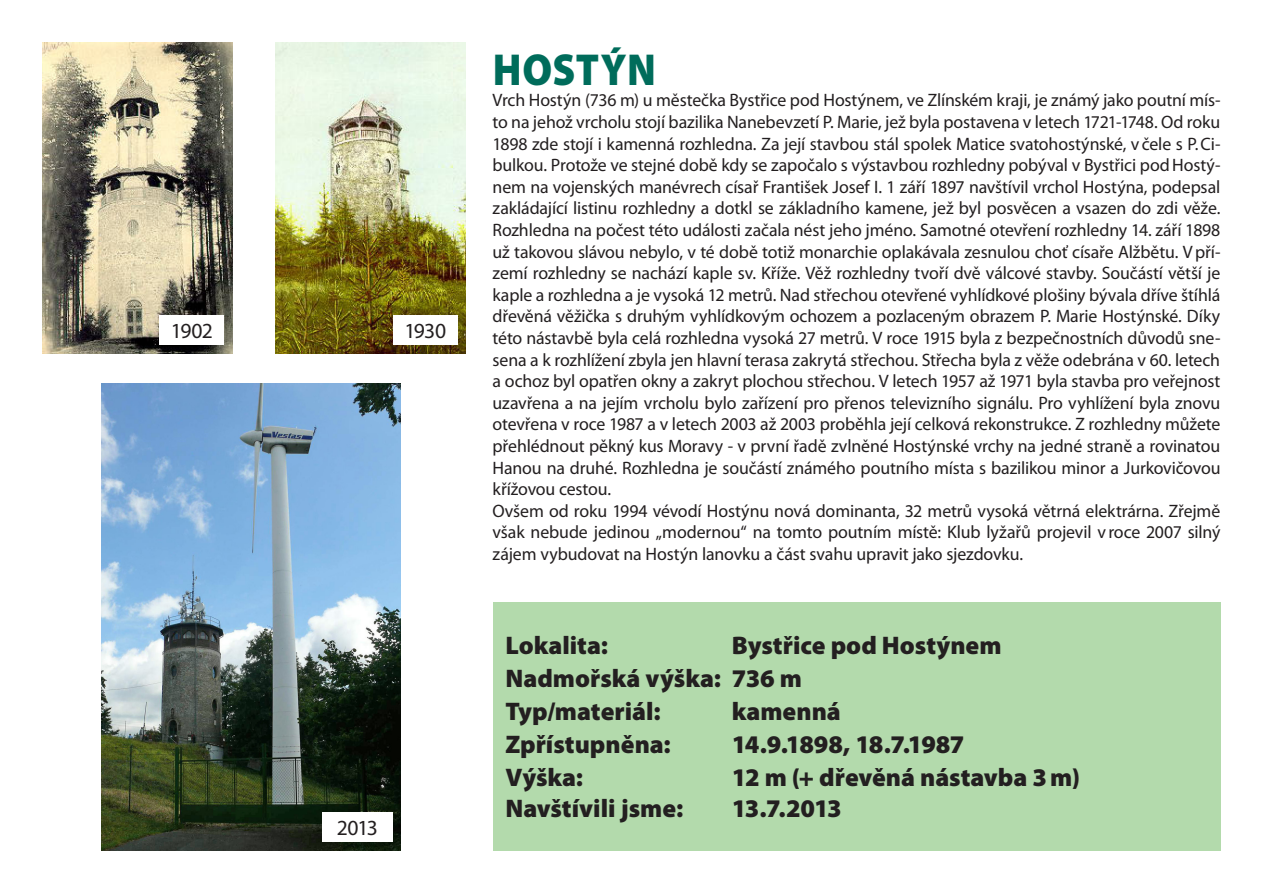
<style>
.page{position:relative;width:1263px;height:893px;background:#fff}
.page>*{position:absolute;margin:0;border:0;box-sizing:border-box;transform-origin:0 0}
.t1{font:900 45px "Myriad Pro";letter-spacing:.015em;color:#006c5b;scale:.91 1}
.t2{font:900 25.5px "Myriad Pro";color:#231f20}
.t3{font:900 25.5px "Myriad Pro";letter-spacing:-.03em;color:#231f20}
.t4{font:21.6px "Myriad Pro";letter-spacing:-.035em;color:#231f20}
.t5{font:18px/21.6px "Myriad Pro";letter-spacing:-.01em;color:#231f20;text-align:justify}
</style>
<div class="page">
<div style="left:493px;top:602px;width:727px;height:248px;background:#b3daac"></div>
<img style="left:43px;top:43px;width:189px;height:310px">
<img style="left:276px;top:43px;width:190px;height:310px">
<img style="left:102px;top:383px;width:298px;height:467px">
<div style="left:160px;top:315px;width:64px;height:30px;background:#fff"></div>
<div style="left:393px;top:315px;width:64px;height:30px;background:#fff"></div>
<div style="left:322px;top:812px;width:71px;height:30px;background:#fff"></div>
<p class="t4" style="left:171px;top:317px;width:44px">1902</p>
<p class="t4" style="left:404px;top:317px;width:43px">1930</p>
<p class="t4" style="left:337px;top:814px;width:42px">2013</p>
<p class="t1" style="left:493px;top:40px;width:181px">HOSTÝN</p>
<p class="t5" style="left:493px;top:89px;width:729px">Vrch Hostýn (736 m) u městečka Bystřice pod Hostýnem, ve Zlínském kraji, je známý jako poutní mís&shy;to na jehož vrcholu stojí bazilika Nanebevzetí P. Marie, jež byla postavena v letech 1721-1748. Od roku 1898 zde stojí i kamenná rozhledna. Za její stavbou stál spolek Matice svatohostýnské, v čele s P.Ci&shy;bulkou. Protože ve stejné době kdy se započalo s výstavbou rozhledny pobýval v Bystřici podHostý&shy;nem na vojenských manévrech císař František Josef I. 1 září 1897 navštívil vrchol Hostýna, podepsal zakládající listinu rozhledny a dotkl se základního kamene, jež byl posvěcen a vsazen do zdi věže.<br>Rozhledna na počest této události začala nést jeho jméno. Samotné otevření rozhledny 14. září 1898 už takovou slávou nebylo, v té době totiž monarchie oplakávala zesnulou choť císaře Alžbětu. Vpří&shy;zemí rozhledny se nachází kaple sv. Kříže. Věž rozhledny tvoří dvě válcové stavby. Součástí větší je kaple a rozhledna a je vysoká 12 metrů. Nad střechou otevřené vyhlídkové plošiny bývala dříve štíhlá dřevěná věžička s druhým vyhlídkovým ochozem a pozlaceným obrazem P. Marie Hostýnské. Díky této nástavbě byla celá rozhledna vysoká 27 metrů. V roce 1915 byla z bezpečnostních důvodů sne&shy;sena a k rozhlížení zbyla jen hlavní terasa zakrytá střechou. Střecha byla z věže odebrána v 60. letech a ochoz byl opatřen okny a zakryt plochou střechou. V letech 1957 až 1971 byla stavba pro veřejnost uzavřena a na jejím vrcholu bylo zařízení pro přenos televizního signálu. Pro vyhlížení byla znovu otevřena v roce 1987 a v letech 2003 až 2003 proběhla její celková rekonstrukce. Z rozhledny můžete přehlédnout pěkný kus Moravy - v první řadě zvlněné Hostýnské vrchy na jedné straně a rovinatou Hanou na druhé. Rozhledna je součástí známého poutního místa s bazilikou minor a Jurkovičovou křížovou cestou.</p>
<p class="t5" style="left:493px;top:500px;width:729px">Ovšem od roku 1994 vévodí Hostýnu nová dominanta, 32 metrů vysoká větrná elektrárna. Zřejmě však nebude jedinou „modernou“ na tomto poutním místě: Klub lyžařů projevil v roce 2007 silný zájem vybudovat na Hostýn lanovku a část svahu upravit jako sjezdovku.</p>
<p class="t2" style="left:505px;top:629px;width:104px">Lokalita:</p>
<p class="t2" style="left:732px;top:629px;width:271px">Bystřice pod Hostýnem</p>
<p class="t2" style="left:505px;top:662px;width:298px">Nadmořská výška: 736 m</p>
<p class="t2" style="left:505px;top:695px;width:157px">Typ/materiál:</p>
<p class="t2" style="left:732px;top:695px;width:111px">kamenná</p>
<p class="t2" style="left:505px;top:728px;width:167px">Zpřístupněna:</p>
<p class="t3" style="left:732px;top:728px;width:234px">14.9.1898, 18.7.1987</p>
<p class="t2" style="left:505px;top:761px;width:79px">Výška:</p>
<p class="t2" style="left:732px;top:761px;width:350px">12 m (+ dřevěná nástavba 3m)</p>
<p class="t2" style="left:505px;top:791px;width:179px">Navštívili jsme:</p>
<p class="t2" style="left:732px;top:791px;width:111px">13.7.2013</p>
</div>
